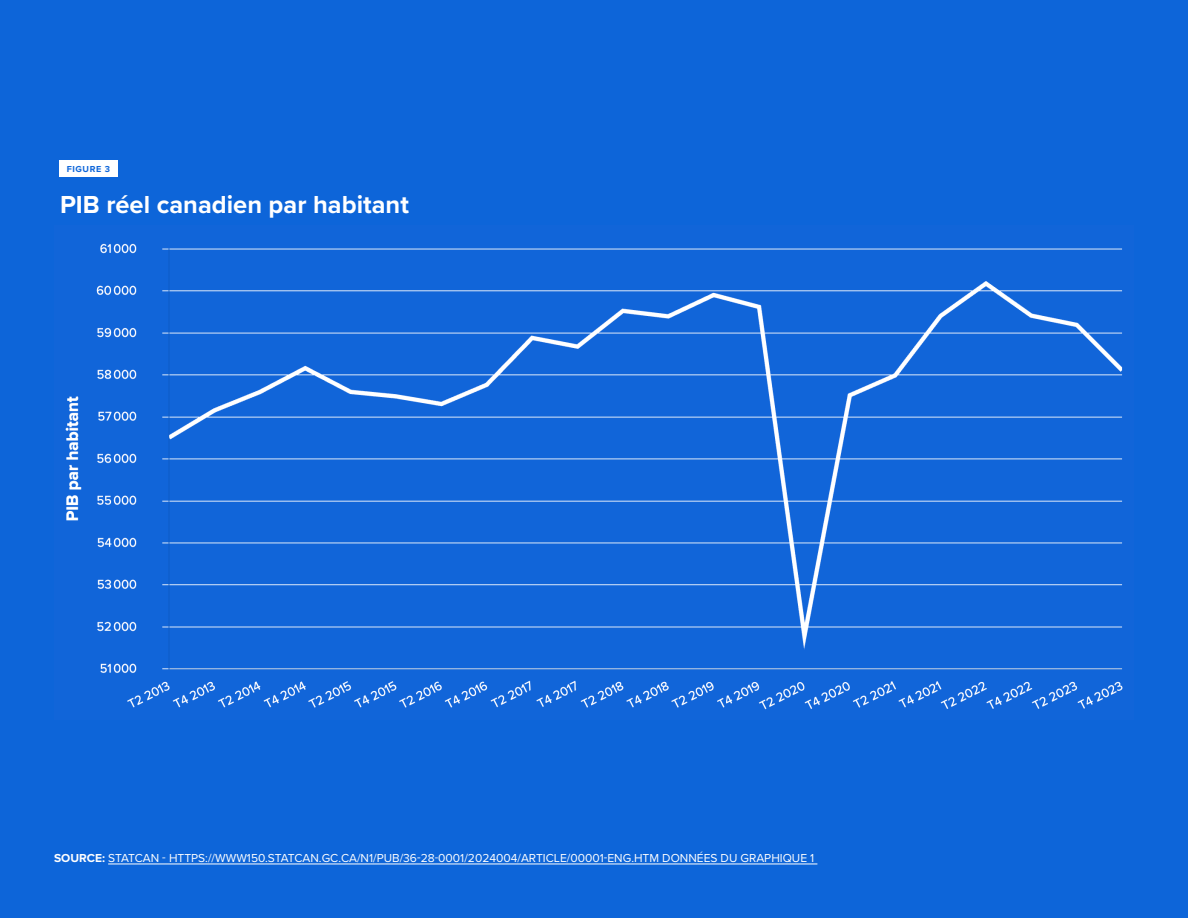
<style>
.page{position:relative;width:1188px;height:918px;background:#0d65d9}
.page>*{position:absolute;margin:0;border:0;box-sizing:border-box;transform-origin:0 0}
.t1{font:700 25.5px "Proxima Nova";color:#fff}
.t2{font:12px "Proxima Nova";color:#fff}
.t3{font:700 9px "Proxima Nova";letter-spacing:.06em;color:#0d65d9}
.s1{font-weight:700}
</style>
<div class="page">
<hr style="left:108px;top:864px;width:709px;height:1px;background:#fff">
<div style="left:59px;top:161px;width:58px;height:16px;background:#fff"></div>
<img style="left:65px;top:243px;width:1058px;height:467px">
<p class="t3" style="left:67px;top:163px;width:45px">FIGURE 3</p>
<h1 class="t1" style="left:60px;top:185px;width:351px">PIB réel canadien par habitant</h1>
<p class="t2" style="left:54px;top:849px;width:762px"><span class="s1">SOURCE:</span> STATCAN - HTTPS://WWW150.STATCAN.GC.CA/N1/PUB/36-28-0001/2024004/ARTICLE/00001-ENG.HTM DONNÉES DU GRAPHIQUE 1</p>
</div>
